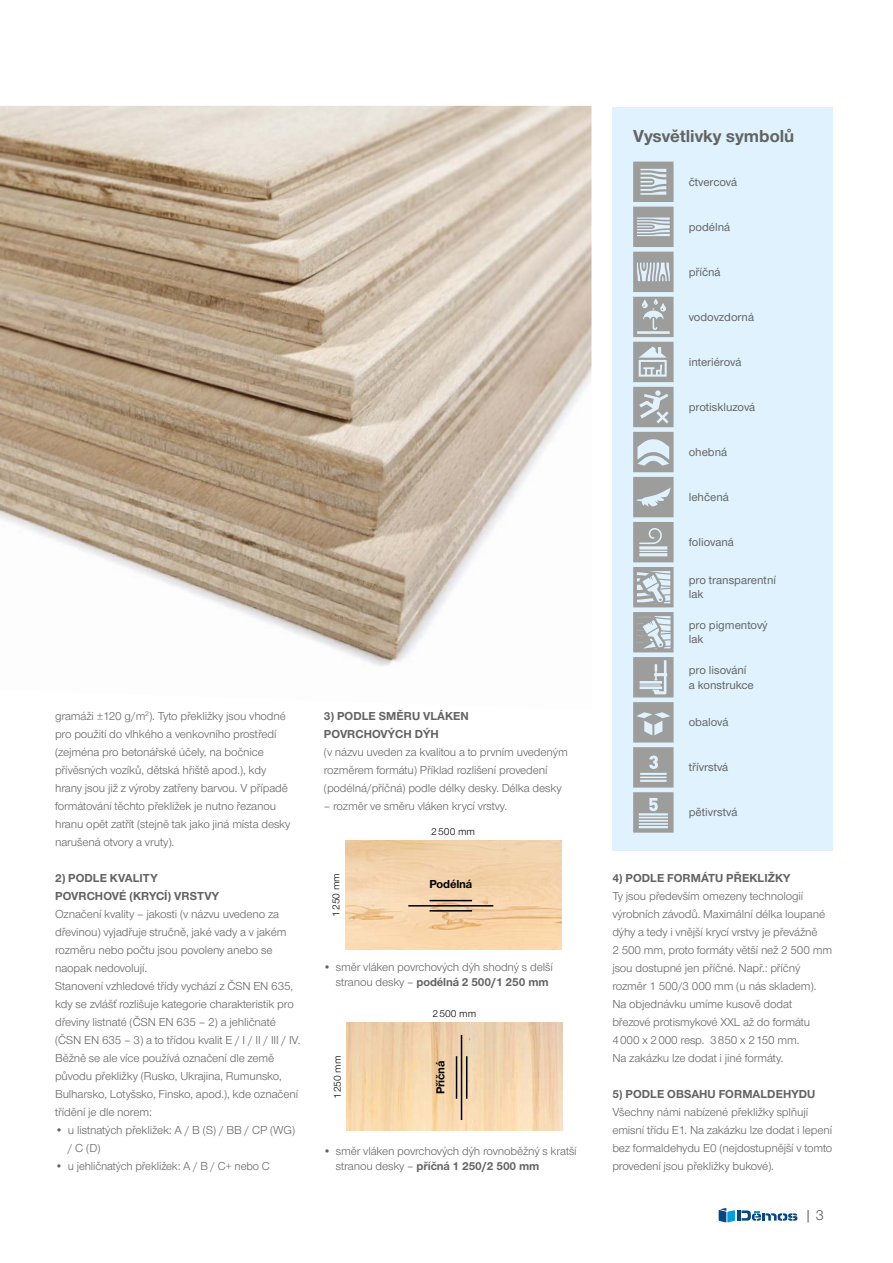
<style>
.page{position:relative;width:893px;height:1263px;background:#fff}
.page>*{position:absolute;margin:0;border:0;box-sizing:border-box;transform-origin:0 0}
.t1{font:700 18px "Nimbus Sans Novus TOT";color:#646363}
.t2{font:15px "Nimbus San Nov";color:#575756}
.t3{font:12px/18px "Nimbus Sans Novus TOT";letter-spacing:-.01em;color:#646363}
.t4{font:500 12px/14.4px "Nimbus Sans Novus TOT";color:#646363}
.t5{font:700 12px/18px "Nimbus Sans Novus TOT";letter-spacing:.005em;color:#646363}
.t6{font:700 12px "Nimbus Sans Novus TOT";letter-spacing:-.01em;color:#000}
.t7{font:10.5px "Nimbus Sans Novus TOT";color:#000}
.s1{font-weight:700}
</style>
<div class="page">
<img style="left:0;top:106px;width:591px;height:560px">
<div style="left:612px;top:107px;width:221px;height:743px;background:#dff2fd"></div>
<img style="left:345px;top:841px;width:217px;height:108px">
<hr style="left:408px;top:905px;width:85px;height:1px;background:#000">
<hr style="left:430px;top:900px;width:42px;height:1px;background:#000">
<hr style="left:430px;top:910px;width:42px;height:1px;background:#000">
<img style="left:346px;top:1022px;width:217px;height:108px">
<hr style="left:461px;top:1035px;width:1px;height:85px;background:#000">
<hr style="left:466px;top:1056px;width:1px;height:43px;background:#000">
<hr style="left:456px;top:1056px;width:1px;height:43px;background:#000">
<svg style="left:633px;top:162px;width:41px;height:671px"></svg>
<svg style="left:719px;top:1208px;width:78px;height:14px"></svg>
<p class="t3" style="left:55px;top:707px;width:237px">gramáži ±120 g/m<sup>2</sup>). Tyto překližky jsou vhodné pro použití do vlhkého a venkovního prostředí (zejména pro betonářské účely, na bočnice přívěsných vozíků, dětská hřiště apod.), kdy hrany jsou již z výroby zatřeny barvou. V případě formátování těchto překližek je nutno řezanou hranu opět zatřít (stejně tak jako jiná místa desky narušená otvory a vruty).</p>
<p class="t5" style="left:55px;top:869px;width:165px">2) PODLE KVALITY<br>POVRCHOVÉ (KRYCÍ) VRSTVY</p>
<p class="t3" style="left:55px;top:905px;width:247px">Označení kvality – jakosti (v názvu uvedeno za dřevinou) vyjadřuje stručně, jaké vady a v jakém rozměru nebo počtu jsou povoleny anebo se naopak nedovolují.<br>Stanovení vzhledové třídy vychází z ČSN EN 635, kdy se zvlášť rozlišuje kategorie charakteristik pro dřeviny listnaté (ČSN EN 635 – 2) a jehličnaté (ČSN EN 635 – 3) a to třídou kvalit E / I / II / III / IV.<br>Běžně se ale více používá označení dle země původu překližky (Rusko, Ukrajina, Rumunsko, Bulharsko, Lotyšsko, Finsko, apod.), kde označení třídění je dle norem:</p>
<p class="t3" style="left:68px;top:1121px;width:229px;text-indent:-13px">• u listnatých překližek: A / B (S) / BB / CP (WG) / C (D)</p>
<p class="t3" style="left:55px;top:1157px;width:216px">• u jehličnatých překližek: A / B / C+ nebo C</p>
<p class="t5" style="left:324px;top:707px;width:147px">3) PODLE SMĚRU VLÁKEN<br>POVRCHOVÝCH DÝH</p>
<p class="t3" style="left:324px;top:743px;width:245px">(v názvu uveden za kvalitou a to prvním uvedeným rozměrem formátu) Příklad rozlišení provedení (podélná/příčná) podle délky desky. Délka desky</p>
<p class="t3" style="left:324px;top:797px;width:185px">– rozměr ve směru vláken krycí vrstvy.</p>
<p class="t7" style="left:431px;top:825px;width:45px">2500 mm</p>
<p class="t7" style="left:330px;top:917px;width:45px;rotate:-90deg">1250 mm</p>
<p class="t6" style="left:429px;top:877px;width:44px">Podélná</p>
<p class="t3" style="left:336px;top:960px;width:218px;line-height:14.4px;text-indent:-13px">• směr vláken povrchových dýh shodný s delší stranou desky – <span class="s1">podélná 2 500/1 250 mm</span></p>
<p class="t7" style="left:432px;top:1008px;width:45px">2500 mm</p>
<p class="t7" style="left:331px;top:1099px;width:45px;rotate:-90deg">1250 mm</p>
<p class="t6" style="left:433px;top:1094px;width:35px;rotate:-90deg">Příčná</p>
<p class="t3" style="left:336px;top:1144px;width:242px;line-height:14.4px;text-indent:-13px">• směr vláken povrchových dýh rovnoběžný s kratší stranou desky – <span class="s1">příčná 1 250/2 500 mm</span></p>
<h1 class="t1" style="left:633px;top:125px;width:163px">Vysvětlivky symbolů</h1>
<p class="t4" style="left:689px;top:175px;width:50px">čtvercová</p>
<p class="t4" style="left:689px;top:220px;width:43px">podélná</p>
<p class="t4" style="left:689px;top:265px;width:33px">příčná</p>
<p class="t4" style="left:689px;top:310px;width:67px">vodovzdorná</p>
<p class="t4" style="left:689px;top:355px;width:54px">interiérová</p>
<p class="t4" style="left:689px;top:400px;width:68px">protiskluzová</p>
<p class="t4" style="left:689px;top:445px;width:40px">ohebná</p>
<p class="t4" style="left:689px;top:490px;width:42px">lehčená</p>
<p class="t4" style="left:689px;top:535px;width:47px">foliovaná</p>
<p class="t4" style="left:689px;top:573px;width:89px">pro transparentní lak</p>
<p class="t4" style="left:689px;top:618px;width:81px">pro pigmentový lak</p>
<p class="t4" style="left:689px;top:663px;width:67px">pro lisování a konstrukce</p>
<p class="t4" style="left:689px;top:715px;width:41px">obalová</p>
<p class="t4" style="left:689px;top:760px;width:41px">třívrstvá</p>
<p class="t4" style="left:689px;top:805px;width:50px">pětivrstvá</p>
<p class="t5" style="left:612px;top:869px;width:180px">4) PODLE FORMÁTU PŘEKLIŽKY</p>
<p class="t3" style="left:612px;top:887px;width:221px">Ty jsou především omezeny technologií výrobních závodů. Maximální délka loupané dýhy a tedy i vnější krycí vrstvy je převážně<br>2 500 mm, proto formáty větší než 2 500 mm jsou dostupné jen příčné. Např.: příčný rozměr 1 500/3 000 mm (u nás skladem).<br>Na objednávku umíme kusově dodat březové protismykové XXL až do formátu 4000 x 2000 resp. 3850 x 2150 mm.<br>Na zakázku lze dodat i jiné formáty.</p>
<p class="t5" style="left:612px;top:1085px;width:204px">5) PODLE OBSAHU FORMALDEHYDU</p>
<p class="t3" style="left:612px;top:1103px;width:222px">Všechny námi nabízené překližky splňují emisní třídu E1. Na zakázku lze dodat i lepení bez formaldehydu E0 (nejdostupnější v tomto provedení jsou překližky bukové).</p>
<p class="t2" style="left:804px;top:1207px;width:21px">| 3</p>
</div>
